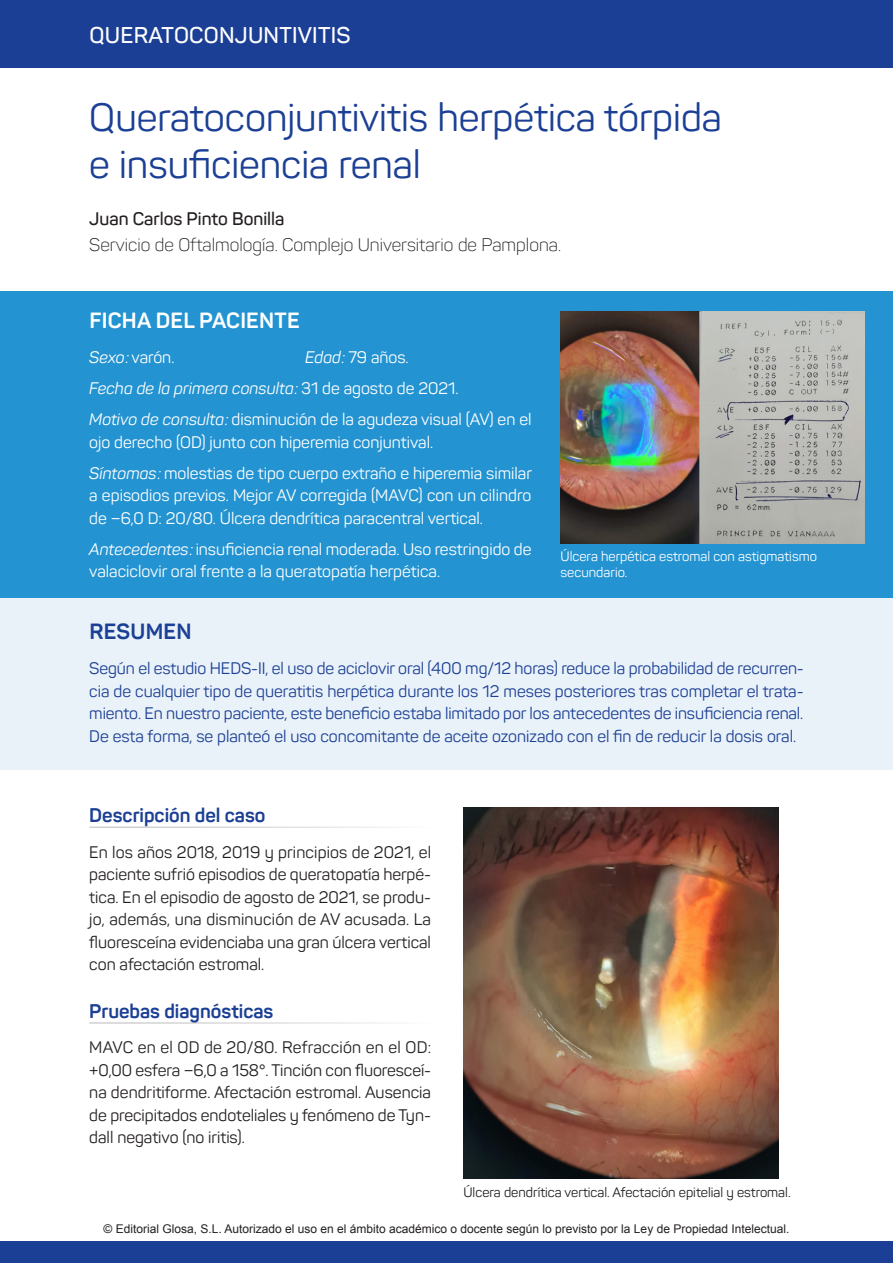
<style>
.page{position:relative;width:893px;height:1263px;background:#fff}
.page>*{position:absolute;margin:0;border:0;box-sizing:border-box;transform-origin:0 0}
.t1{font:39px/46.8px "Panton";color:#1b3f94}
.t2{font:600 22.5px "Panton";letter-spacing:.01em;color:#fff}
.t3{font:700 21.75px "Panton";letter-spacing:.01em;color:#fff}
.t4{font:700 21.75px "Panton";letter-spacing:.01em;color:#1b3f94}
.t5{font:700 19.5px "Panton";color:#1b3f94}
.t6{font:300 18px "Panton";color:#231f20}
.t7{font:600 18px "Panton";color:#231f20}
.t8{font:16.5px/31px "Panton";color:#fff}
.t9{font:16.5px/22.5px "Panton";color:#231f20;text-align:justify}
.t10{font:16.5px/22.5px "Panton";color:#1b3f94;text-align:justify}
.t11{font:13.5px "Panton";color:#231f20}
.t12{font:13.5px/16.2px "Panton";color:#fff}
.t13{font:12px "Arial";color:#231f20}
.s1{font-style:italic}
</style>
<div class="page">
<div style="left:0;top:0;width:893px;height:67px;background:#1b3f94"></div>
<div style="left:0;top:597px;width:893px;height:173px;background:#e9f1f9"></div>
<div style="left:0;top:291px;width:893px;height:306px;background:#2393d1"></div>
<div style="left:0;top:1242px;width:893px;height:21px;background:#1b3f94"></div>
<img style="left:561px;top:312px;width:303px;height:231px">
<img style="left:463px;top:808px;width:315px;height:371px">
<h2 class="t2" style="left:89px;top:21px;width:263px">QUERATOCONJUNTIVITIS</h2>
<h1 class="t1" style="left:89px;top:94px;width:634px">Queratoconjuntivitis herpética tórpida e insuficiencia renal</h1>
<p class="t7" style="left:89px;top:207px;width:197px">Juan Carlos Pinto Bonilla</p>
<p class="t6" style="left:89px;top:233px;width:473px">Servicio de Oftalmología. Complejo Universitario de Pamplona.</p>
<h3 class="t3" style="left:89px;top:307px;width:212px">FICHA DEL PACIENTE</h3>
<p class="t8" style="left:89px;top:342px;width:87px"><span class="s1">Sexo</span><span class="s1">:</span>varón.</p>
<p class="t8" style="left:89px;top:342px;width:444px;text-indent:216px"><span class="s1">Edad</span><span class="s1">:</span>79 años.<br><span class="s1">Fecha de la primera consulta</span><span class="s1">:</span>31 de agosto de 2021.<br><span class="s1">Motivo de consulta</span><span class="s1">:</span>disminución de la agudeza visual (AV) en el</p>
<p class="t8" style="left:89px;top:426px;width:444px">ojo derecho (OD) junto con hiperemia conjuntival.<br><span class="s1">Síntomas</span><span class="s1">:</span>molestias de tipo cuerpo extraño e hiperemia similar</p>
<p class="t8" style="left:89px;top:484px;width:443px;line-height:22.5px">a episodios previos. Mejor AV corregida (MAVC) con un cilindro de −6,0 D: 20/80. Úlcera dendrítica paracentral vertical.</p>
<p class="t8" style="left:89px;top:538px;width:444px;line-height:22.5px"><span class="s1">Antecedentes</span><span class="s1">:</span>insuficiencia renal moderada. Uso restringido de valaciclovir oral frente a la queratopatía herpética.</p>
<p class="t12" style="left:561px;top:548px;width:258px">Úlcera herpética estromal con astigmatismo secundario.</p>
<h3 class="t4" style="left:89px;top:618px;width:104px">RESUMEN</h3>
<p class="t10" style="left:89px;top:657px;width:716px">Según el estudio HEDS-II, el uso de aciclovir oral (400 mg/12 horas) reduce la probabilidad de recurren&shy;cia de cualquier tipo de queratitis herpética durante los 12 meses posteriores tras completar el trata&shy;miento. En nuestro paciente, este beneficio estaba limitado por los antecedentes de insuficiencia renal.<br>De esta forma, se planteó el uso concomitante de aceite ozonizado con el fin de reducir la dosis oral.</p>
<p class="t5" style="left:89px;top:803px;width:178px">Descripción del caso</p>
<p class="t9" style="left:89px;top:840px;width:343px">En los años 2018, 2019 y principios de 2021, el paciente sufrió episodios de queratopatía herpé&shy;tica. En el episodio de agosto de 2021, se produ&shy;jo, además, una disminución de AV acusada. La fluoresceína evidenciaba una gran úlcera vertical con afectación estromal.</p>
<p class="t5" style="left:89px;top:999px;width:186px">Pruebas diagnósticas</p>
<p class="t9" style="left:89px;top:1036px;width:343px">MAVC en el OD de 20/80. Refracción en el OD: +0,00 esfera −6,0 a 158°. Tinción con fluoresceí&shy;na dendritiforme. Afectación estromal. Ausencia de precipitados endoteliales y fenómeno de Tyn&shy;dall negativo (no iritis).</p>
<p class="t11" style="left:463px;top:1184px;width:329px">Úlcera dendrítica vertical. Afectación epitelial y estromal.</p>
<p class="t13" style="left:103px;top:1221px;width:687px">© Editorial Glosa, S.L. Autorizado el uso en el ámbito académico o docente según lo previsto por la Ley de Propiedad Intelectual.</p>
</div>
